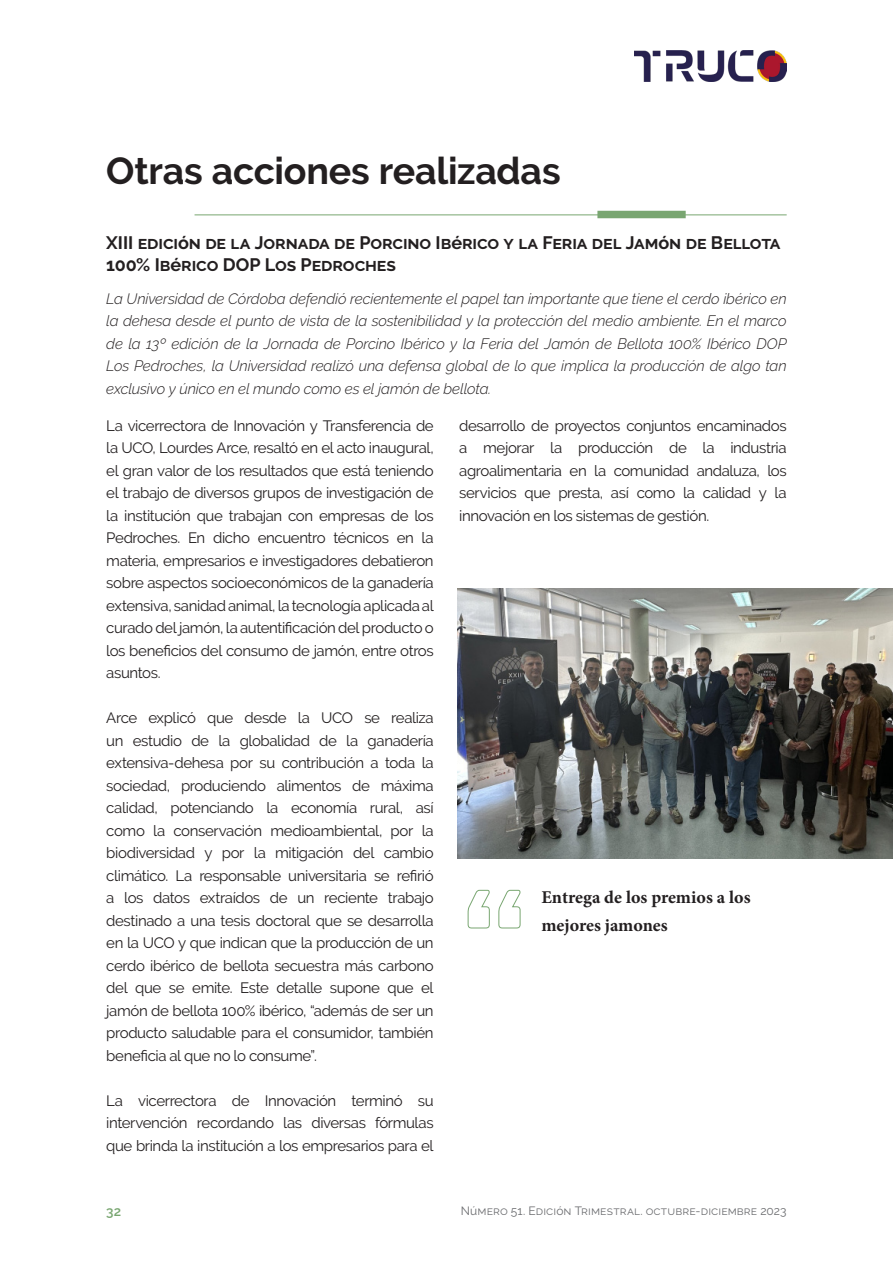
<style>
.page{position:relative;width:893px;height:1263px;background:#fff}
.page>*{position:absolute;margin:0;border:0;box-sizing:border-box;transform-origin:0 0}
.Title_1_-_25pts{font:700 37.5px "Raleway";letter-spacing:-.01em;color:#231f20}
.SubTitle_1{font:700 18px/21.6px "Raleway";letter-spacing:-.005em;color:#231f20}
.Pull_Quote_2_-_12pts___Bold{font:700 18px/28.5px "Minion Pro";color:#231f20}
.Body_Text_10pts{font:15px/22.5px "Raleway";letter-spacing:-.025em;color:#231f20;text-align:justify}
.Frase_10pts_-_Italic{font:italic 300 15px/22.5px "Raleway";letter-spacing:-.005em;color:#231f20;text-align:justify}
.t1{font:600 13.5px "Raleway";color:#79a671}
.t2{font:12px "Raleway";letter-spacing:.01em;color:#6c6d70}
</style>
<div class="page">
<img style="left:634px;top:51px;width:153px;height:30px">
<hr style="left:195px;top:214px;width:592px;height:1px;background:#79a671">
<img style="left:457px;top:588px;width:436px;height:270px">
<svg style="left:467px;top:889px;width:54px;height:40px"></svg>
<div style="left:597px;top:211px;width:89px;height:7px;background:#79a671"></div>
<p class="Title_1_-_25pts" style="left:106px;top:149px;width:456px">Otras acciones realizadas</p>
<p class="SubTitle_1" style="left:106px;top:232px;width:675px">XIII edición de la Jornada de Porcino Ibérico y la Feria del Jamón de Bellota<br>100% Ibérico DOP Los Pedroches</p>
<p class="Frase_10pts_-_Italic" style="left:106px;top:287px;width:682px">La Universidad de Córdoba defendió recientemente el papel tan importante que tiene el cerdo ibérico en la dehesa desde el punto de vista de la sostenibilidad y la protección del medio ambiente. En el marco de la 13º edición de la Jornada de Porcino Ibérico y la Feria del Jamón de Bellota 100% Ibérico DOP Los Pedroches, la Universidad realizó una defensa global de lo que implica la producción de algo tan exclusivo y único en el mundo como es el jamón de bellota.</p>
<p class="Body_Text_10pts" style="left:106px;top:414px;width:329px">La vicerrectora de Innovación y Transferencia de la UCO, Lourdes Arce, resaltó en el acto inaugural, el gran valor de los resultados que está teniendo el trabajo de diversos grupos de investigación de la institución que trabajan con empresas de los Pedroches. En dicho encuentro técnicos en la materia, empresarios e investigadores debatieron sobre aspectos socioeconómicos de la ganadería extensiva, sanidad animal, la tecnología aplicada al curado del jamón, la autentificación del producto o los beneficios del consumo de jamón, entre otros asuntos.</p>
<p class="Body_Text_10pts" style="left:106px;top:707px;width:329px">Arce explicó que desde la UCO se realiza un estudio de la globalidad de la ganadería extensiva-dehesa por su contribución a toda la sociedad, produciendo alimentos de máxima calidad, potenciando la economía rural, así como la conservación medioambiental, por la biodiversidad y por la mitigación del cambio climático. La responsable universitaria se refirió a los datos extraídos de un reciente trabajo destinado a una tesis doctoral que se desarrolla en la UCO y que indican que la producción de un cerdo ibérico de bellota secuestra más carbono del que se emite. Este detalle supone que el jamón de bellota 100% ibérico, “además de ser un producto saludable para el consumidor, también beneficia al que no lo consume”.</p>
<p class="Body_Text_10pts" style="left:106px;top:1089px;width:329px">La vicerrectora de Innovación terminó su intervención recordando las diversas fórmulas que brinda la institución a los empresarios para el</p>
<p class="Body_Text_10pts" style="left:459px;top:414px;width:329px">desarrollo de proyectos conjuntos encaminados a mejorar la producción de la industria agroalimentaria en la comunidad andaluza, los servicios que presta, así como la calidad y la innovación en los sistemas de gestión.</p>
<p class="Pull_Quote_2_-_12pts___Bold" style="left:541px;top:883px;width:211px">Entrega de los premios a los mejores jamones</p>
<p class="t1" style="left:106px;top:1204px;width:16px">32</p>
<p class="t2" style="left:461px;top:1204px;width:327px">Número 51. Edición Trimestral. octubre-diciembre 2023</p>
</div>
